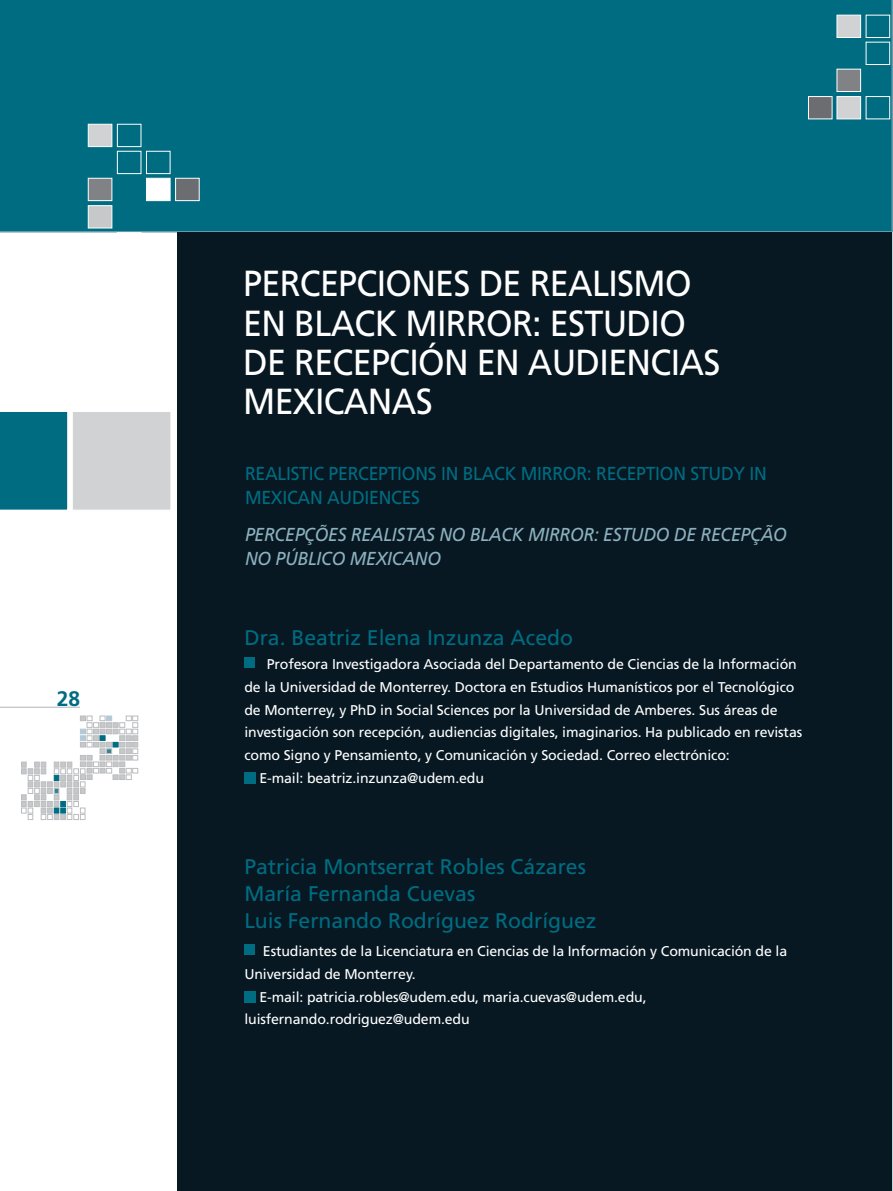
<style>
.page{position:relative;width:893px;height:1191px;background:#fff}
.page>*{position:absolute;margin:0;border:0;box-sizing:border-box;transform-origin:0 0}
.t1{font:36.3px/39.2px "Frutiger";letter-spacing:-.02em;color:#fff;scale:.94 1}
.t2{font:21.15px/26.8px "Frutiger";color:#006c81}
.t3{font:700 21px "Frutiger";color:#006c81}
.t4{font:18.75px/24.5px "Frutiger";letter-spacing:-.015em;color:#006c81;scale:.94 1}
.t5{font:italic 18.75px/24.5px "Frutiger";letter-spacing:-.015em;color:#8db1bf;scale:.94 1}
.t6{font:14.1px "Frutiger";letter-spacing:-.01em;color:#fff}
</style>
<div class="page">
<svg style="left:21px;top:716px;width:117px;height:103px"></svg>
<div style="left:0;top:0;width:893px;height:232px;background:#006c81"></div>
<div style="left:88px;top:178px;width:24px;height:23px;background:#808285;border:1px solid #fff"></div>
<div style="left:146px;top:178px;width:24px;height:23px;background:#fff;border:1px solid #fff"></div>
<div style="left:175px;top:178px;width:24px;height:23px;background:#6c6d70;border:1px solid #fff"></div>
<div style="left:117px;top:151px;width:24px;height:23px;border:1px solid #fff"></div>
<div style="left:146px;top:151px;width:24px;height:23px;border:1px solid #fff"></div>
<div style="left:88px;top:124px;width:24px;height:23px;background:#d1d2d4;border:1px solid #fff"></div>
<div style="left:117px;top:124px;width:24px;height:23px;border:1px solid #fff"></div>
<div style="left:117px;top:232px;width:24px;height:23px;border:1px solid #fff"></div>
<div style="left:88px;top:205px;width:24px;height:23px;background:#c7c8ca;border:1px solid #fff"></div>
<div style="left:837px;top:69px;width:24px;height:23px;background:#808285;border:1px solid #fff"></div>
<div style="left:866px;top:42px;width:24px;height:23px;border:1px solid #fff"></div>
<div style="left:837px;top:15px;width:24px;height:23px;background:#d1d2d4;border:1px solid #fff"></div>
<div style="left:866px;top:15px;width:24px;height:23px;border:1px solid #fff"></div>
<div style="left:837px;top:96px;width:24px;height:23px;background:#d1d2d4;border:1px solid #fff"></div>
<div style="left:866px;top:96px;width:24px;height:23px;border:1px solid #fff"></div>
<div style="left:808px;top:96px;width:24px;height:23px;background:#6c6d70;border:1px solid #fff"></div>
<div style="left:177px;top:232px;width:716px;height:959px;background:#071822"></div>
<div style="left:72px;top:411px;width:99px;height:99px;background:#d1d2d4;border:1px solid #fff"></div>
<div style="left:0;top:412px;width:68px;height:98px;background:#006c81"></div>
<hr style="left:0;top:707px;width:80px;height:1px;background:#b2b3b7">
<div style="left:244px;top:657px;width:11px;height:11px;background:#006c81"></div>
<div style="left:244px;top:772px;width:11px;height:11px;background:#006c81"></div>
<div style="left:244px;top:944px;width:11px;height:11px;background:#006c81"></div>
<div style="left:244px;top:991px;width:11px;height:11px;background:#006c81"></div>
<h3 class="t3" style="left:57px;top:686px;width:25px">28</h3>
<h1 class="t1" style="left:243px;top:264px;width:509px">PERCEPCIONES DE REALISMO<br>EN BLACK MIRROR: ESTUDIO<br>DE RECEPCIÓN EN AUDIENCIAS<br>MEXICANAS</h1>
<h3 class="t4" style="left:245px;top:461px;width:557px">REALISTIC PERCEPTIONS IN BLACK MIRROR: RECEPTION STUDY IN<br>MEXICAN AUDIENCES</h3>
<h3 class="t5" style="left:245px;top:522px;width:578px">PERCEPÇÕES REALISTAS NO BLACK MIRROR: ESTUDO DE RECEPÇÃO<br>NO PÚBLICO MEXICANO</h3>
<h2 class="t2" style="left:244px;top:624px;width:330px">Dra. Beatriz Elena Inzunza Acedo</h2>
<p class="t6" style="left:267px;top:656px;width:531px">Profesora Investigadora Asociada del Departamento de Ciencias de la Información</p>
<p class="t6" style="left:244px;top:678px;width:552px">de la Universidad de Monterrey. Doctora en Estudios Humanísticos por el Tecnológico</p>
<p class="t6" style="left:244px;top:701px;width:535px">de Monterrey, y PhD in Social Sciences por la Universidad de Amberes. Sus áreas de</p>
<p class="t6" style="left:244px;top:724px;width:559px">investigación son recepción, audiencias digitales, imaginarios. Ha publicado en revistas</p>
<p class="t6" style="left:244px;top:747px;width:487px">como Signo y Pensamiento, y Comunicación y Sociedad. Correo electrónico:</p>
<p class="t6" style="left:259px;top:769px;width:226px">E-mail: beatriz.inzunza@udem.edu</p>
<h2 class="t2" style="left:244px;top:853px;width:354px">Patricia Montserrat Robles Cázares<br>María Fernanda Cuevas<br>Luis Fernando Rodríguez Rodríguez</h2>
<p class="t6" style="left:263px;top:943px;width:526px">Estudiantes de la Licenciatura en Ciencias de la Información y Comunicación de la</p>
<p class="t6" style="left:244px;top:965px;width:173px">Universidad de Monterrey.</p>
<p class="t6" style="left:259px;top:988px;width:389px">E-mail: patricia.robles@udem.edu, maria.cuevas@udem.edu,</p>
<p class="t6" style="left:244px;top:1011px;width:227px">luisfernando.rodriguez@udem.edu</p>
</div>
